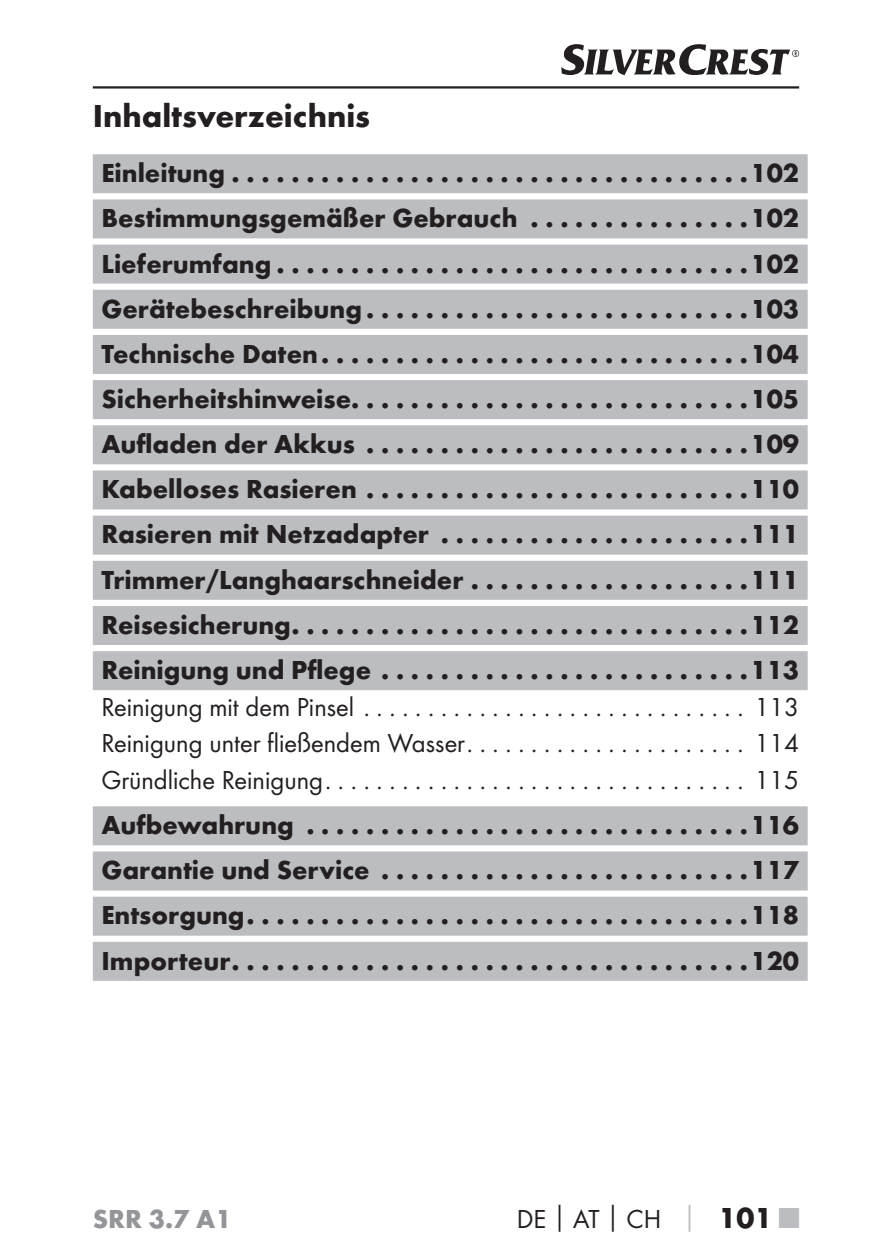
<style>
.page{position:relative;width:892px;height:1259px;background:#fff}
.page>*{position:absolute;margin:0;border:0;box-sizing:border-box;transform-origin:0 0}
.t1{font:700 33px "Futura";color:#231f20}
.t2{font:700 27px/45px "Futura";color:#231f20;text-align:justify}
.t3{font:27px/36.6px "Futura Boo";color:#231f20;text-align:justify}
.t4{font:700 27px "Futura";color:#939598}
.s1{font-family:"Futura";font-weight:700}
.s2{font-family:"Futura";font-weight:700;color:#bbbdc0}
.s3{font-family:"Futura";font-weight:700;font-size:30px}
.s4{font-family:"Futura";font-weight:700;font-size:30px;color:#bbbdc0}
</style>
<div class="page">
<hr style="left:93px;top:86px;width:706px;height:3px;background:#231f20">
<svg style="left:561px;top:44px;width:238px;height:31px"></svg>
<div style="left:93px;top:154px;width:714px;height:39px;background:#bbbdc0"></div>
<div style="left:93px;top:199px;width:714px;height:39px;background:#bbbdc0"></div>
<div style="left:93px;top:244px;width:714px;height:40px;background:#bbbdc0"></div>
<div style="left:93px;top:290px;width:714px;height:39px;background:#bbbdc0"></div>
<div style="left:93px;top:335px;width:714px;height:39px;background:#bbbdc0"></div>
<div style="left:93px;top:380px;width:714px;height:39px;background:#bbbdc0"></div>
<div style="left:93px;top:425px;width:714px;height:39px;background:#bbbdc0"></div>
<div style="left:93px;top:470px;width:714px;height:39px;background:#bbbdc0"></div>
<div style="left:93px;top:515px;width:714px;height:39px;background:#bbbdc0"></div>
<div style="left:93px;top:561px;width:714px;height:39px;background:#bbbdc0"></div>
<div style="left:93px;top:606px;width:714px;height:39px;background:#bbbdc0"></div>
<div style="left:93px;top:651px;width:714px;height:39px;background:#bbbdc0"></div>
<div style="left:93px;top:806px;width:714px;height:39px;background:#bbbdc0"></div>
<div style="left:93px;top:851px;width:714px;height:39px;background:#bbbdc0"></div>
<div style="left:93px;top:896px;width:714px;height:39px;background:#bbbdc0"></div>
<div style="left:93px;top:941px;width:714px;height:39px;background:#bbbdc0"></div>
<p class="t1" style="left:93px;top:103px;width:279px">Inhaltsverzeichnis</p>
<p class="t2" style="left:101px;top:153px;width:699px">Einleitung ...................................102<br>Bestimmungsgemäßer Gebrauch . . . . . . . . . . . . . . .102<br>Lieferumfang ................................102<br>Gerätebeschreibung ..........................103<br>Technische Daten .............................104<br>Sicherheitshinweise ...........................105<br>Aufladen der Akkus ..........................109<br>Kabelloses Rasieren ..........................110<br>Rasieren mit Netzadapter . . . . . . . . . . . . . . . . . . . . .111<br>Trimmer/Langhaarschneider . . . . . . . . . . . . . . . . . . .111<br>Reisesicherung ...............................112<br>Reinigung und Pflege .........................113</p>
<p class="t3" style="left:101px;top:689px;width:699px">Reinigung mit dem Pinsel .............................. 113<br>Reinigung unter fließendem Wasser . . . . . . . . . . . . . . . . . . . . . . 114<br>Gründliche Reinigung ................................. 115</p>
<p class="t2" style="left:101px;top:805px;width:699px">Aufbewahrung ..............................116<br>Garantie und Service .........................117<br>Entsorgung ..................................118<br>Importeur ...................................120</p>
<p class="t4" style="left:93px;top:1208px;width:140px">SRR 3.7 A1</p>
<p class="t3" style="left:516px;top:1201px;width:284px">DE<span class="s1">│</span>AT<span class="s1">│</span>CH <span class="s2">│</span> <span class="s3">101</span> <span class="s4">■</span></p>
</div>
